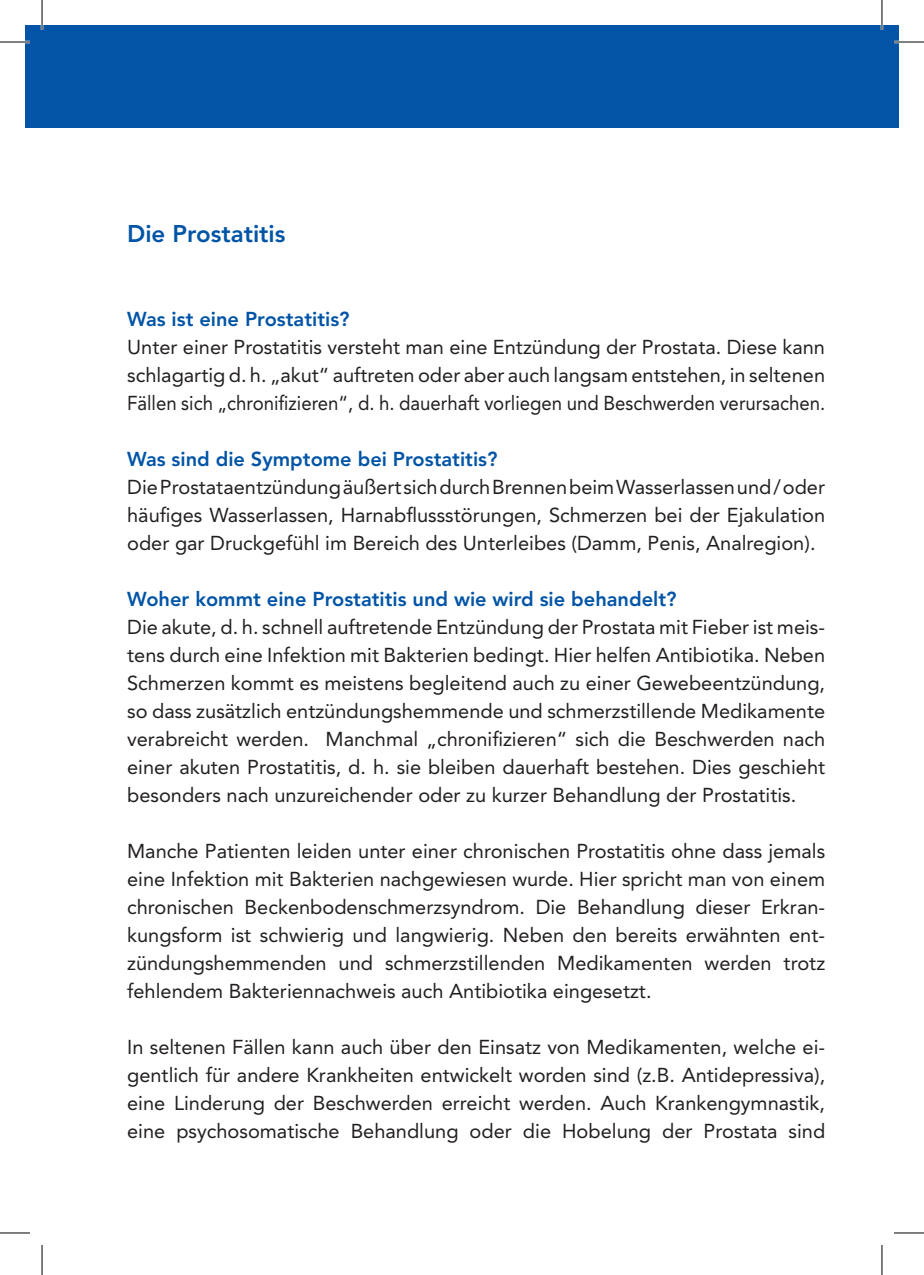
<style>
.page{position:relative;width:924px;height:1275px;background:#fff}
.page>*{position:absolute;margin:0;border:0;box-sizing:border-box;transform-origin:0 0}
.t1{font:800 24px "Avenir LT Std";color:#0154a6}
.t2{font:20px/28px "Avenir LT Std";color:#231f20;text-align:justify}
.t3{font:800 20px "Avenir LT Std";color:#0154a6}
</style>
<div class="page">
<div style="left:25px;top:25px;width:873px;height:102px;background:#0154a6"></div>
<hr style="left:0;top:41px;width:30px;height:2px;background:#fff">
<hr style="left:893px;top:41px;width:30px;height:2px;background:#fff">
<hr style="left:41px;top:0;width:2px;height:30px;background:#fff">
<hr style="left:880px;top:0;width:2px;height:30px;background:#fff">
<hr style="left:0;top:42px;width:30px;height:1px;background:#000">
<hr style="left:893px;top:42px;width:30px;height:1px;background:#000">
<hr style="left:0;top:1232px;width:30px;height:1px;background:#000">
<hr style="left:893px;top:1232px;width:30px;height:1px;background:#000">
<hr style="left:42px;top:0;width:1px;height:30px;background:#000">
<hr style="left:42px;top:1245px;width:1px;height:30px;background:#000">
<hr style="left:881px;top:0;width:1px;height:30px;background:#000">
<hr style="left:881px;top:1245px;width:1px;height:30px;background:#000">
<p class="t1" style="left:127px;top:219px;width:160px">Die Prostatitis</p>
<p class="t3" style="left:127px;top:307px;width:224px">Was ist eine Prostatitis?</p>
<p class="t2" style="left:127px;top:333px;width:699px">Unter einer Prostatitis versteht man eine Entzündung der Prostata. Diese kann schlagartig d. h. „akut“ auftreten oder aber auch langsam entstehen, in seltenen Fällen sich „chronifizieren“, d. h. dauerhaft vorliegen und Beschwerden verursachen.</p>
<p class="t3" style="left:127px;top:447px;width:371px">Was sind die Symptome bei Prostatitis?</p>
<p class="t2" style="left:127px;top:473px;width:699px">Die Prostataentzündung äußert sich durch Brennen beim Wasserlassen und/oder häufiges Wasserlassen, Harnabflussstörungen, Schmerzen bei der Ejakulation oder gar Druckgefühl im Bereich des Unterleibes (Damm, Penis, Analregion).</p>
<p class="t3" style="left:127px;top:587px;width:550px">Woher kommt eine Prostatitis und wie wird sie behandelt?</p>
<p class="t2" style="left:127px;top:613px;width:699px">Die akute, d. h. schnell auftretende Entzündung der Prostata mit Fieber ist meis&shy;tens durch eine Infektion mit Bakterien bedingt. Hier helfen Antibiotika. Neben Schmerzen kommt es meistens begleitend auch zu einer Gewebeentzündung, so dass zusätzlich entzündungshemmende und schmerzstillende Medikamente verabreicht werden. Manchmal „chronifizieren“ sich die Beschwerden nach einer akuten Prostatitis, d. h. sie bleiben dauerhaft bestehen. Dies geschieht besonders nach unzureichender oder zu kurzer Behandlung der Prostatitis.</p>
<p class="t2" style="left:127px;top:837px;width:699px">Manche Patienten leiden unter einer chronischen Prostatitis ohne dass jemals eine Infektion mit Bakterien nachgewiesen wurde. Hier spricht man von einem chronischen Beckenbodenschmerzsyndrom. Die Behandlung dieser Erkran&shy;kungsform ist schwierig und langwierig. Neben den bereits erwähnten ent&shy;zündungshemmenden und schmerzstillenden Medikamenten werden trotz fehlendem Bakteriennachweis auch Antibiotika eingesetzt.</p>
<p class="t2" style="left:127px;top:1033px;width:699px">In seltenen Fällen kann auch über den Einsatz von Medikamenten, welche ei&shy;gentlich für andere Krankheiten entwickelt worden sind (z.B. Antidepressiva), eine Linderung der Beschwerden erreicht werden. Auch Krankengymnastik, eine psychosomatische Behandlung oder die Hobelung der Prostata sind</p>
</div>
